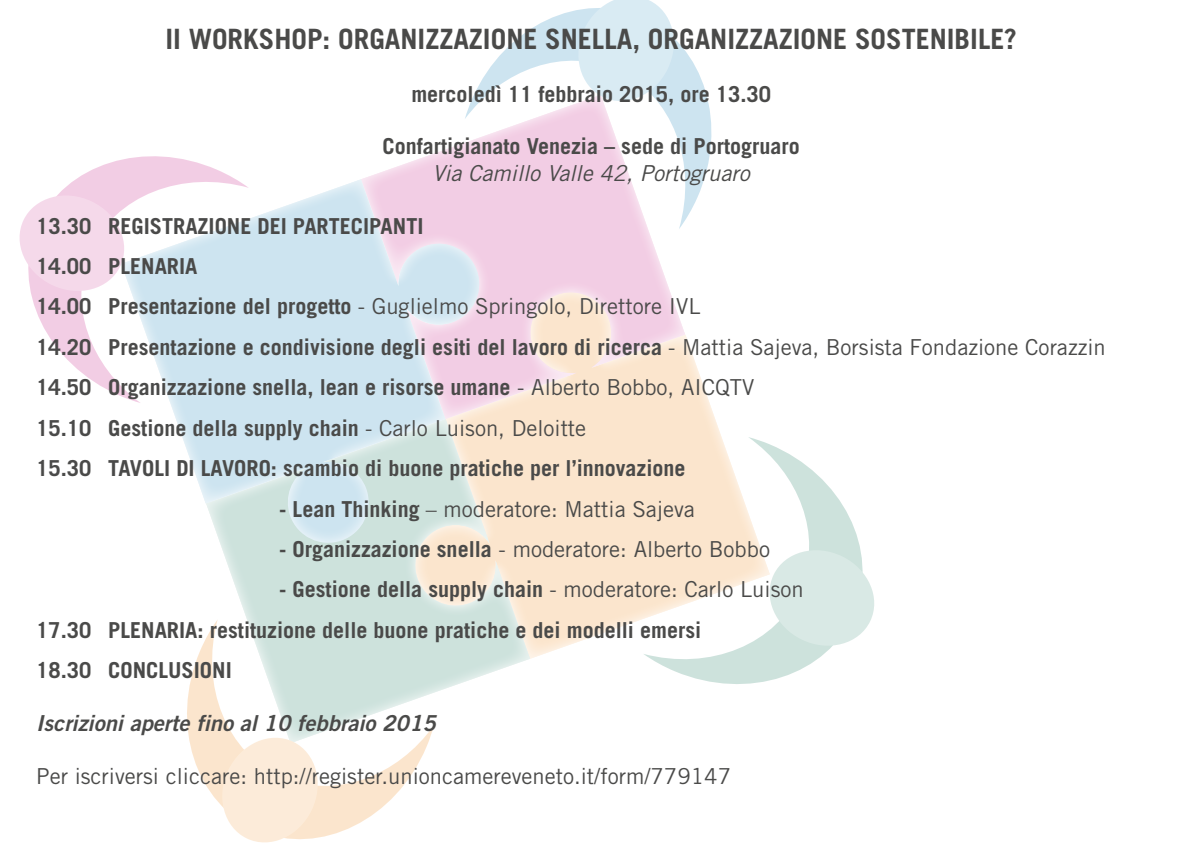
<style>
.page{position:relative;width:1191px;height:851px;background:#fff}
.page>*{position:absolute;margin:0;border:0;box-sizing:border-box;transform-origin:0 0}
.t1{font:700 28px "Trade Gothic";color:#4a4a49}
.t2{font:700 22px/40.4px "Trade Gothic";color:#4a4a49}
.t3{font:22px "Trade Gothic";color:#4a4a49}
.t4{font:italic 22px "Trade Gothic Bold Two";color:#4a4a49}
.t5{font:italic 22px "Trade Gothic";color:#4a4a49}
.s1{font-weight:400}
.s2{font-weight:700}
</style>
<div class="page">
<svg style="left:650px;top:444px;width:209px;height:240px"></svg>
<svg style="left:187px;top:639px;width:241px;height:198px"></svg>
<svg style="left:474px;top:11px;width:238px;height:209px"></svg>
<svg style="left:530px;top:335px;width:240px;height:323px;fill:#fbe5cd"></svg>
<svg style="left:363px;top:95px;width:322px;height:324px"></svg>
<svg style="left:206px;top:419px;width:324px;height:324px"></svg>
<svg style="left:206px;top:179px;width:278px;height:368px"></svg>
<svg style="left:170px;top:179px;width:309px;height:363px;fill:#cde4f0"></svg>
<svg style="left:571px;top:0;width:109px;height:108px"></svg>
<svg style="left:762px;top:543px;width:112px;height:109px"></svg>
<svg style="left:32px;top:156px;width:217px;height:247px"></svg>
<svg style="left:215px;top:730px;width:109px;height:112px"></svg>
<svg style="left:20px;top:189px;width:111px;height:109px"></svg>
<p class="t1" style="left:165px;top:21px;width:853px">II WORKSHOP: ORGANIZZAZIONE SNELLA, ORGANIZZAZIONE SOSTENIBILE?</p>
<p class="t2" style="left:411px;top:73px;width:361px">mercoledì 11 febbraio 2015, ore 13.30</p>
<p class="t2" style="left:382px;top:126px;width:419px">Confartigianato Venezia – sede di Portogruaro</p>
<p class="t5" style="left:432px;top:160px;width:319px">Via Camillo Valle 42, Portogruaro</p>
<p class="t2" style="left:36px;top:205px;width:1071px">13.30 REGISTRAZIONE DEI PARTECIPANTI<br>14.00 PLENARIA<br>14.00 Presentazione del progetto <span class="s1">- Guglielmo Springolo, Direttore IVL<br></span>14.20 Presentazione e condivisione degli esiti del lavoro di ricerca <span class="s1">- Mattia Sajeva, Borsista Fondazione Corazzin </span>14.50 Organizzazione snella, lean e risorse umane <span class="s1">- Alberto Bobbo, AICQTV<br></span>15.10 Gestione della supply chain <span class="s1">- Carlo Luison, Deloitte<br></span>15.30 TAVOLI DI LAVORO: scambio di buone pratiche per l’innovazione</p>
<p class="t3" style="left:279px;top:495px;width:417px"><span class="s2">- Lean Thinking</span> – moderatore: Mattia Sajeva</p>
<p class="t3" style="left:279px;top:535px;width:492px"><span class="s2">- Organizzazione snella</span> - moderatore: Alberto Bobbo</p>
<p class="t2" style="left:36px;top:569px;width:769px;text-indent:243px">- Gestione della supply chain <span class="s1">- moderatore: Carlo Luison<br></span>17.30 PLENARIA: restituzione delle buone pratiche e dei modelli emersi<br>18.30 CONCLUSIONI</p>
<p class="t4" style="left:36px;top:709px;width:401px">Iscrizioni aperte fino al 10 febbraio 2015</p>
<p class="t3" style="left:36px;top:762px;width:696px">Per iscriversi cliccare: http://register.unioncamereveneto.it/form/779147</p>
</div>
